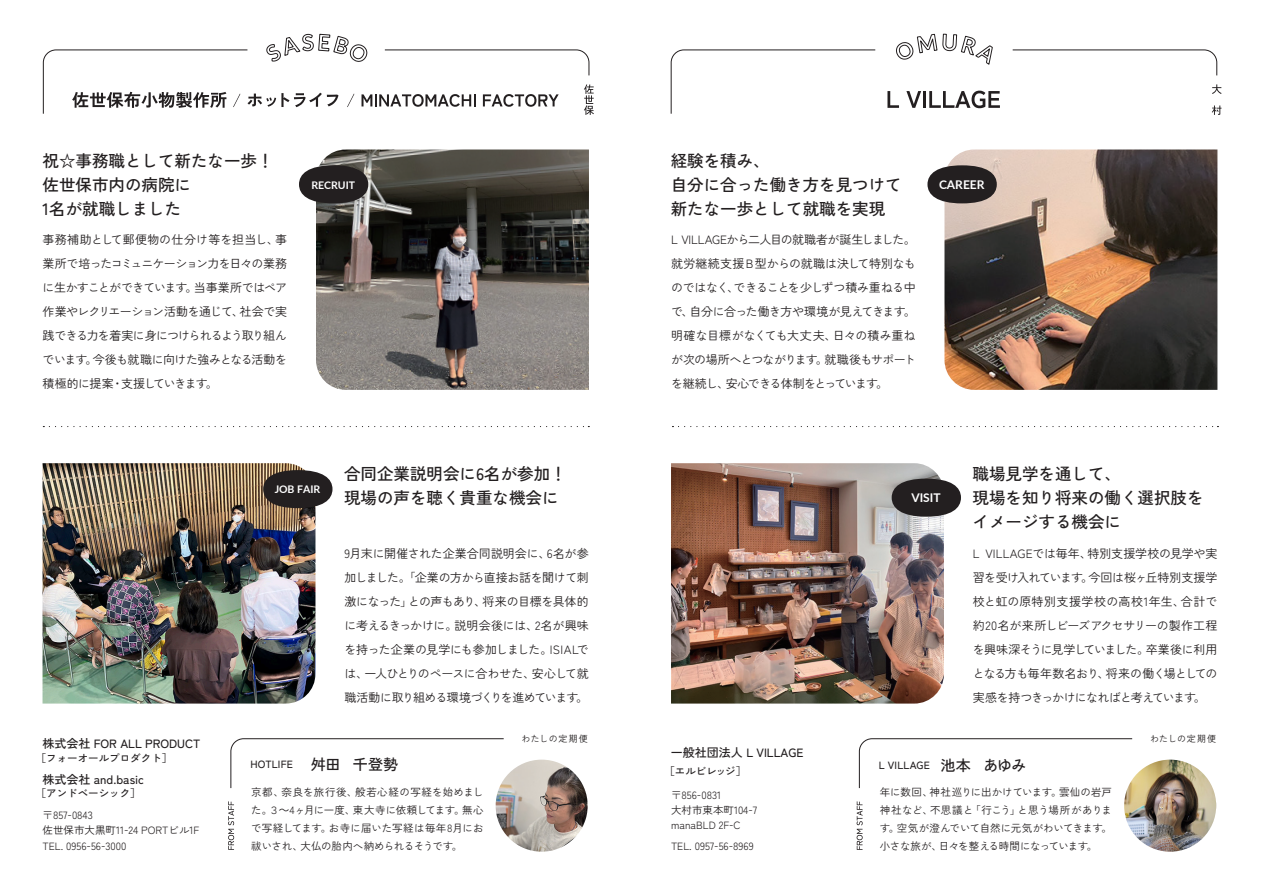
<style>
.page{position:relative;width:1263px;height:893px;background:#fff}
.page>*{position:absolute;margin:0;border:0;box-sizing:border-box;transform-origin:0 0}
.t1{font:500 16.5px/24px "Zen Kaku Gothic New";color:#231f20}
.t2{font:12px/24px "Zen Kaku Gothic New";letter-spacing:-.055em;color:#231f20;text-align:justify}
.t3{font:500 12px "Zen Kaku Gothic New";color:#231f20}
.t4{font:700 12px "Lato";color:#fff}
.t5{font:10.5px/18px "Zen Kaku Gothic New";color:#231f20;text-align:justify}
.t6{font:500 10.5px "Zen Kaku Gothic New";color:#231f20}
.t7{font:700 10.5px "Lato";color:#fff}
.t8{font:500 10.5px "Zen Kaku Gothic New";letter-spacing:.02em;color:#231f20}
.t9{font:9px "Zen Kaku Gothic New";letter-spacing:.05em;color:#231f20}
.s1{font-size:15px}
.s2{font-family:"Koz Go Pr 6 N"}
</style>
<div class="page">
<img style="left:43px;top:463px;width:272px;height:241px">
<div style="left:263px;top:470px;width:69px;height:38px;background:#231f20;border-radius:50%"></div>
<img style="left:316px;top:149px;width:273px;height:241px">
<div style="left:299px;top:165px;width:69px;height:38px;background:#231f20;border-radius:50%"></div>
<img style="left:496px;top:760px;width:92px;height:92px;border-radius:46px">
<img style="left:671px;top:463px;width:273px;height:241px">
<img style="left:1124px;top:760px;width:92px;height:92px;border-radius:46px">
<div style="left:892px;top:479px;width:69px;height:38px;background:#231f20;border-radius:50%"></div>
<img style="left:944px;top:149px;width:273px;height:241px">
<div style="left:927px;top:165px;width:70px;height:38px;background:#231f20;border-radius:50%"></div>
<svg style="left:43px;top:33px;width:551px;height:82px"></svg>
<svg style="left:670px;top:49px;width:206px;height:65px"></svg>
<svg style="left:1012px;top:49px;width:205px;height:27px"></svg>
<svg style="left:887px;top:91px;width:12px;height:17px"></svg>
<svg style="left:906px;top:91px;width:15px;height:17px"></svg>
<hr style="left:923px;top:91px;width:3px;height:17px;background:#231f20">
<svg style="left:929px;top:91px;width:71px;height:17px"></svg>
<svg style="left:896px;top:34px;width:97px;height:31px"></svg>
<svg style="left:1212px;top:84px;width:9px;height:10px"></svg>
<svg style="left:1212px;top:105px;width:9px;height:10px"></svg>
<svg style="left:228px;top:801px;width:6px;height:49px"></svg>
<svg style="left:857px;top:801px;width:6px;height:49px"></svg>
<svg style="left:43px;top:426px;width:546px;height:1px"></svg>
<svg style="left:859px;top:738px;width:274px;height:51px"></svg>
<svg style="left:230px;top:738px;width:274px;height:51px"></svg>
<svg style="left:672px;top:426px;width:546px;height:1px"></svg>
<h1 class="t1" style="left:43px;top:148px;width:232px">祝☆事務職として新たな一歩！佐世保市内の病院に<br>1名が就職しました</h1>
<p class="t2" style="left:43px;top:228px;width:246px">事務補助として郵便物の仕分け等を担当し、事業所で培ったコミュニケーション力を日々の業務に生かすことができています。当事業所ではペア作業やレクリエーション活動を通じて、社会で実践できる力を着実に身につけられるよう取り組んでいます。今後も就職に向けた強みとなる活動を積極的に提案・支援していきます。</p>
<p class="t7" style="left:311px;top:177px;width:45px">RECRUIT</p>
<p class="t7" style="left:275px;top:482px;width:47px">JOB FAIR</p>
<h1 class="t1" style="left:344px;top:462px;width:224px">合同企業説明会に6名が参加！現場の声を聴く貴重な機会に</h1>
<p class="t2" style="left:344px;top:541px;width:246px">9月末に開催された企業合同説明会に、6名が参加しました。「企業の方から直接お話を聞けて刺激になった」との声もあり、将来の目標を具体的に考えるきっかけに。説明会後には、2名が興味を持った企業の見学にも参加しました。ISIALでは、一人ひとりのペースに合わせた、安心して就職活動に取り組める環境づくりを進めています。</p>
<h1 class="t1" style="left:671px;top:148px;width:232px">経験を積み、<br>自分に合った働き方を見つけて新たな一歩として就職を実現</h1>
<p class="t2" style="left:671px;top:228px;width:246px">L VILLAGEから二人目の就職者が誕生しました。就労継続支援Ｂ型からの就職は決して特別なものではなく、できることを少しずつ積み重ねる中で、自分に合った働き方や環境が見えてきます。明確な目標がなくても大丈夫、日々の積み重ねが次の場所へとつながります。就職後もサポートを継続し、安心できる体制をとっています。</p>
<p class="t4" style="left:939px;top:175px;width:47px">CAREER</p>
<p class="t4" style="left:911px;top:489px;width:31px">VISIT</p>
<h1 class="t1" style="left:972px;top:462px;width:232px">職場見学を通して、<br>現場を知り将来の働く選択肢をイメージする機会に</h1>
<p class="t2" style="left:973px;top:541px;width:246px">L VILLAGEでは毎年、特別支援学校の見学や実習を受け入れています。今回は桜ヶ丘特別支援学校と虹の原特別支援学校の高校1年生、合計で約20名が来所しビーズアクセサリーの製作工程を興味深そうに見学していました。卒業後に利用となる方も毎年数名おり、将来の働く場としての実感を持つきっかけになればと考えています。</p>
<p class="t3" style="left:42px;top:736px;width:159px">株式会社 FOR ALL PRODUCT</p>
<p class="t3" style="left:42px;top:772px;width:103px">株式会社 and.basic</p>
<p class="t5" style="left:43px;top:807px;width:158px;line-height:15px">〒857-0843<br>佐世保市大黒町11-24 PORTビル1F</p>
<p class="t5" style="left:43px;top:837px;width:86px">TEL. 0956-56-3000</p>
<p class="t6" style="left:36px;top:752px;width:138px">［フォーオールプロダクト］</p>
<p class="t6" style="left:36px;top:787px;width:106px">［アンドベーシック］</p>
<p class="t6" style="left:250px;top:758px;width:149px">HOTLIFE <span class="s1">舛田 千登勢</span></p>
<p class="t5" style="left:251px;top:783px;width:234px">京都、奈良を旅行後、般若心経の写経を始めました。３<span class="s2">～</span>4ヶ月に一度、東大寺に依頼してます。無心で写経してます。お寺に届いた写経は毎年8月にお祓いされ、大仏の胎内へ納められるそうです。</p>
<p class="t9" style="left:521px;top:733px;width:68px">わたしの定期便</p>
<p class="t9" style="left:1150px;top:733px;width:68px">わたしの定期便</p>
<p class="t3" style="left:671px;top:745px;width:134px">一般社団法人 L VILLAGE</p>
<p class="t5" style="left:671px;top:788px;width:88px;line-height:15px;text-align:left">〒856-0831<br>大村市東本町104-7 manaBLD 2F-C</p>
<p class="t5" style="left:671px;top:837px;width:84px">TEL. 0957-56-8969</p>
<p class="t6" style="left:664px;top:765px;width:83px">［エルビレッジ］</p>
<p class="t8" style="left:879px;top:759px;width:149px">L VILLAGE　<span class="s1">池本 あゆみ</span></p>
<p class="t5" style="left:880px;top:783px;width:234px">年に数回、神社巡りに出かけています。雲仙の岩戸神社など、不思議と「行こう」と思う場所があります。空気が澄んでいて自然に元気がわいてきます。小さな旅が、日々を整える時間になっています。</p>
</div>
